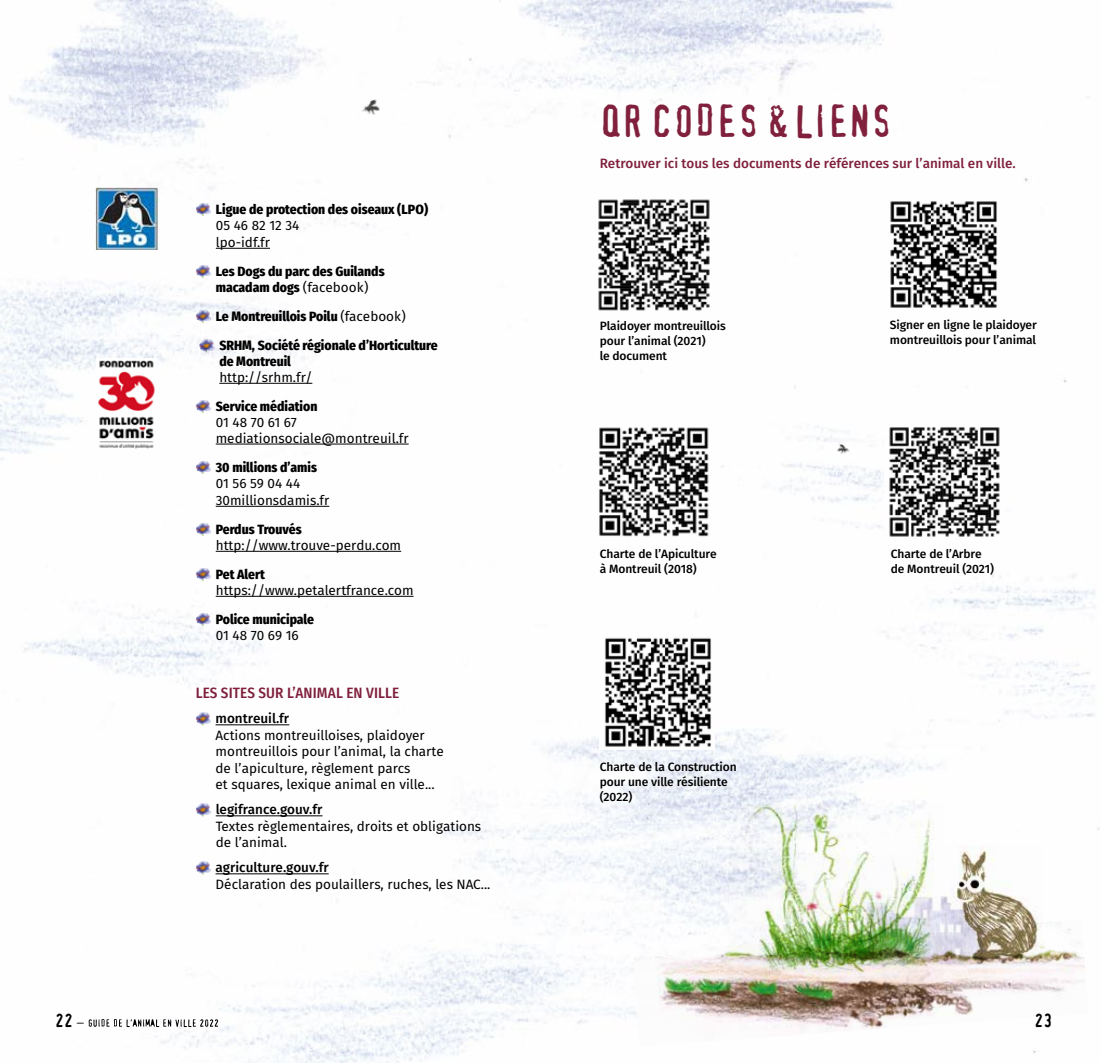
<style>
.page{position:relative;width:1106px;height:1063px;background:#fff}
.page>*{position:absolute;margin:0;border:0;box-sizing:border-box;transform-origin:0 0}
.t1{font:43.35px "Confidential";color:#80203d}
.t2{font:18px "Confidential";color:#000}
.t3{font:500 15px "Fira Sans Condensed";letter-spacing:.01em;color:#80203d}
.t4{font:13.5px/16.5px "Fira Sans";color:#000}
.t5{font:800 13.5px/15.8px "Fira Sans Condensed";color:#000}
.t6{font:500 13.5px "Fira Sans";color:#80203d}
.t7{font:500 13.5px "Fira Sans";color:#000}
.t8{font:500 12px/15px "Fira Sans";letter-spacing:-.01em;color:#000}
.s1{font-family:"Fira Sans";font-weight:400}
</style>
<div class="page">
<img style="left:0;top:0;width:1100px;height:1063px">
<svg style="left:77px;top:1019px;width:141px;height:8px"></svg>
<img style="left:593px;top:196px;width:121px;height:117px">
<img style="left:872px;top:186px;width:142px;height:137px">
<img style="left:594px;top:423px;width:121px;height:117px">
<img style="left:599px;top:633px;width:115px;height:117px">
<img style="left:884px;top:423px;width:121px;height:117px">
<img style="left:632px;top:919px;width:456px;height:127px">
<img style="left:728px;top:804px;width:214px;height:191px">
<img style="left:942px;top:845px;width:100px;height:121px">
<img style="left:933px;top:896px;width:58px;height:69px">
<img style="left:745px;top:857px;width:188px;height:115px">
<img style="left:96px;top:358px;width:60px;height:93px">
<img style="left:357px;top:98px;width:26px;height:22px">
<img style="left:834px;top:443px;width:21px;height:16px">
<img style="left:96px;top:187px;width:63px;height:63px">
<hr style="left:216px;top:248px;width:54px;height:1px;background:#000">
<hr style="left:219px;top:383px;width:93px;height:1px;background:#000">
<hr style="left:216px;top:444px;width:192px;height:1px;background:#000">
<hr style="left:216px;top:506px;width:113px;height:1px;background:#000">
<hr style="left:216px;top:551px;width:185px;height:1px;background:#000">
<hr style="left:216px;top:596px;width:197px;height:1px;background:#000">
<hr style="left:215px;top:724px;width:74px;height:1px;background:#000">
<hr style="left:216px;top:815px;width:106px;height:1px;background:#000">
<hr style="left:215px;top:874px;width:114px;height:1px;background:#000">
<img style="left:196px;top:202px;width:16px;height:14px">
<img style="left:196px;top:264px;width:16px;height:14px">
<img style="left:196px;top:309px;width:16px;height:14px">
<img style="left:199px;top:338px;width:17px;height:15px">
<img style="left:196px;top:399px;width:16px;height:14px">
<img style="left:196px;top:460px;width:16px;height:14px">
<img style="left:196px;top:522px;width:16px;height:14px">
<img style="left:196px;top:567px;width:16px;height:14px">
<img style="left:196px;top:612px;width:16px;height:14px">
<img style="left:196px;top:711px;width:16px;height:15px">
<img style="left:196px;top:802px;width:16px;height:15px">
<img style="left:196px;top:860px;width:16px;height:15px">
<h1 class="t1" style="left:600px;top:103px;width:294px">QR CODES &amp; LIENS</h1>
<p class="t5" style="left:216px;top:200px;width:214px">Ligue de protection des oiseaux (LPO)</p>
<p class="t4" style="left:216px;top:217px;width:85px">05 46 82 12 34 lpo-idf.fr</p>
<p class="t5" style="left:216px;top:263px;width:170px">Les Dogs du parc des Guilands macadam dogs <span class="s1">(facebook)</span></p>
<p class="t5" style="left:216px;top:301px;width:223px;line-height:29.2px">Le Montreuillois Poilu <span class="s1">(facebook)<br></span>SRHM, Société régionale d’Horticulture</p>
<p class="t5" style="left:219px;top:353px;width:73px">de Montreuil</p>
<p class="t4" style="left:219px;top:369px;width:95px">http://srhm.fr/</p>
<p class="t5" style="left:216px;top:398px;width:103px">Service médiation</p>
<p class="t4" style="left:216px;top:414px;width:194px;line-height:15.8px">01 48 70 61 67 mediationsociale@montreuil.fr</p>
<p class="t5" style="left:216px;top:458px;width:103px">30 millions d’amis</p>
<p class="t4" style="left:216px;top:475px;width:115px">01 56 59 04 44<br>30millionsdamis.fr</p>
<p class="t5" style="left:216px;top:521px;width:87px">Perdus Trouvés</p>
<p class="t4" style="left:216px;top:537px;width:187px">http://www.trouve-perdu.com</p>
<p class="t5" style="left:216px;top:566px;width:51px">Pet Alert</p>
<p class="t4" style="left:216px;top:582px;width:199px">https://www.petalertfrance.com</p>
<p class="t5" style="left:216px;top:611px;width:100px">Police municipale</p>
<p class="t4" style="left:216px;top:627px;width:85px">01 48 70 69 16</p>
<p class="t3" style="left:196px;top:681px;width:205px">LES SITES SUR L’ANIMAL EN VILLE</p>
<p class="t7" style="left:215px;top:708px;width:75px">montreuil.fr</p>
<p class="t4" style="left:215px;top:727px;width:230px">Actions montreuilloises, plaidoyer montreuillois pour l’animal, la charte de l’apiculture, règlement parcs<br>et squares, lexique animal en ville...</p>
<p class="t7" style="left:216px;top:799px;width:108px">legifrance.gouv.fr</p>
<p class="t4" style="left:216px;top:818px;width:267px">Textes règlementaires, droits et obligations de l’animal.</p>
<p class="t7" style="left:215px;top:857px;width:115px">agriculture.gouv.fr</p>
<p class="t4" style="left:215px;top:876px;width:276px">Déclaration des poulaillers, ruches, les NAC...</p>
<p class="t6" style="left:600px;top:152px;width:417px">Retrouver ici tous les documents de références sur l’animal en ville.</p>
<p class="t8" style="left:600px;top:318px;width:128px">Plaidoyer montreuillois pour l’animal (2021)<br>le document</p>
<p class="t8" style="left:890px;top:317px;width:148px">Signer en ligne le plaidoyer montreuillois pour l’animal</p>
<p class="t8" style="left:600px;top:545px;width:118px">Charte de l’Apiculture à Montreuil (2018)</p>
<p class="t8" style="left:890px;top:545px;width:105px">Charte de l’Arbre de Montreuil (2021)</p>
<p class="t8" style="left:600px;top:759px;width:138px">Charte de la Construction pour une ville résiliente (2022)</p>
<h2 class="t2" style="left:55px;top:1013px;width:19px">22</h2>
<h2 class="t2" style="left:1034px;top:1013px;width:19px">23</h2>
</div>
